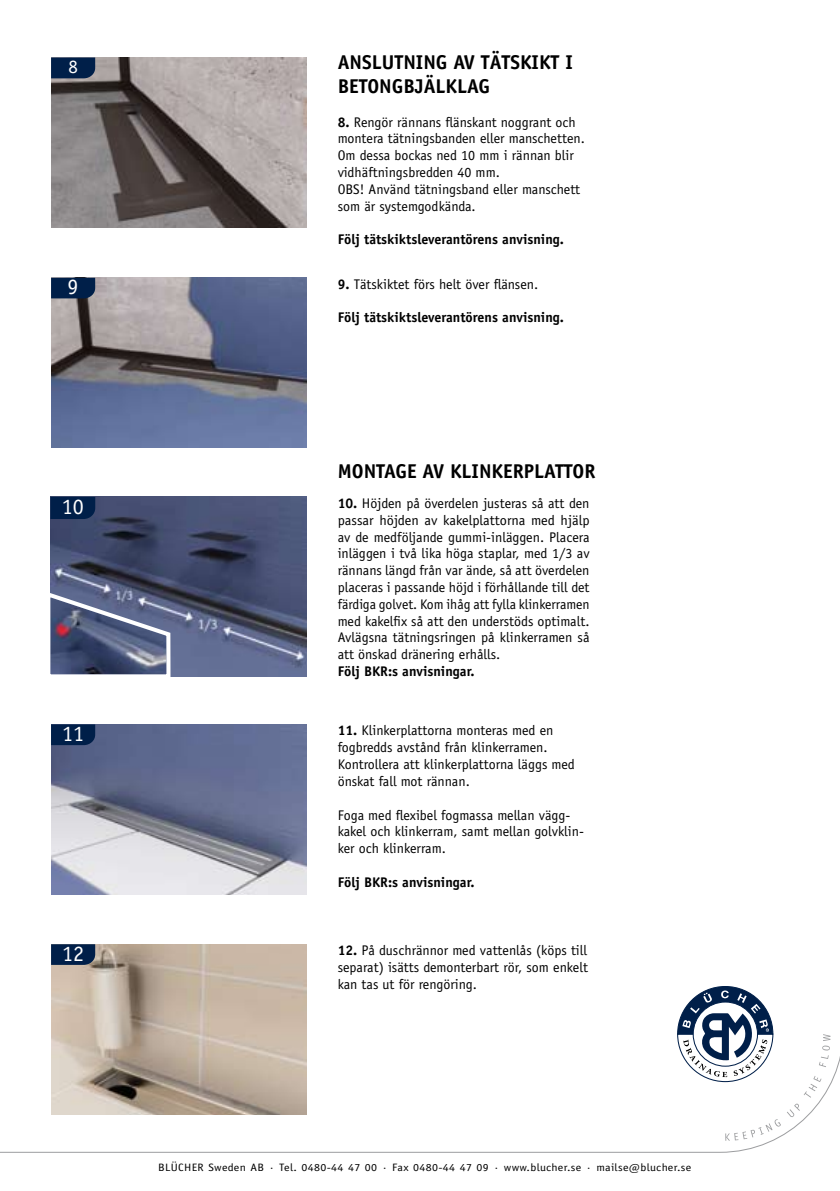
<style>
.page{position:relative;width:840px;height:1191px;background:#fff}
.page>*{position:absolute;margin:0;border:0;box-sizing:border-box;transform-origin:0 0}
.t1{font:22px "Officina Sans";color:#fff}
.t2{font:700 20px/24px "Officina Sans";color:#000}
.t3{font:18.8px "Officina Sans";color:#fff}
.t4{font:14px/16.8px "Officina Sans";color:#000}
.t5{font:700 14px "Officina Sans";color:#000}
.t6{font:10.8px "Officina Sans";letter-spacing:.03em;color:#000;scale:1.11 1}
.s1{font-weight:700}
</style>
<div class="page">
<img style="left:51px;top:58px;width:255px;height:170px">
<svg style="left:51px;top:57px;width:44px;height:21px"></svg>
<img style="left:51px;top:278px;width:255px;height:170px">
<svg style="left:51px;top:278px;width:44px;height:20px"></svg>
<img style="left:50px;top:497px;width:256px;height:179px">
<svg style="left:50px;top:497px;width:45px;height:22px"></svg>
<svg style="left:50px;top:589px;width:122px;height:88px;background:#636b89"></svg>
<img style="left:51px;top:724px;width:255px;height:170px">
<svg style="left:51px;top:724px;width:44px;height:21px"></svg>
<img style="left:95px;top:944px;width:211px;height:18px">
<svg style="left:51px;top:944px;width:44px;height:18px"></svg>
<svg style="left:0;top:962px;width:839px;height:190px"></svg>
<svg style="left:676px;top:985px;width:97px;height:97px"></svg>
<svg style="left:724px;top:1119px;width:56px;height:21px"></svg>
<svg style="left:786px;top:1103px;width:13px;height:14px"></svg>
<svg style="left:803px;top:1075px;width:18px;height:22px"></svg>
<svg style="left:818px;top:1055px;width:10px;height:12px"></svg>
<svg style="left:822px;top:1034px;width:8px;height:15px"></svg>
<h3 class="t3" style="left:68px;top:56px;width:11px">8</h3>
<h1 class="t1" style="left:68px;top:274px;width:12px">9</h1>
<h2 class="t2" style="left:337px;top:50px;width:235px;text-indent:116px">AV TÄTSKIKT I<br>BETONG BJÄLKLAG</h2>
<p class="t4" style="left:337px;top:113px;width:248px"><span class="s1">8.</span> Rengör rännans flänskant noggrant och montera tätningsbanden eller manschetten.<br>Om dessa bockas ned 10 mm i rännan blir vidhäftningsbredden 40 mm.<br>OBS! Använd tätningsband eller manschett som är systemgodkända.</p>
<p class="t5" style="left:337px;top:231px;width:228px">Följ tätskiktsleverantörens anvisning.</p>
<p class="t4" style="left:337px;top:276px;width:202px"><span class="s1">9.</span> Tätskiktet förs helt över flänsen.</p>
<p class="t5" style="left:337px;top:309px;width:228px">Följ tätskiktsleverantörens anvisning.</p>
<h2 class="t2" style="left:337px;top:50px;width:77px">ANS LUTNING</h2>
<h2 class="t2" style="left:337px;top:459px;width:58px">MONTAGE</h2>
<h2 class="t2" style="left:422px;top:459px;width:172px">AV KLIN KERPLATTOR</h2>
<h1 class="t1" style="left:62px;top:494px;width:24px">10</h1>
<p class="t4" style="left:337px;top:495px;width:253px;text-align:justify"><span class="s1">10.</span> Höjden på överdelen justeras så att den passar höjden av kakelplattorna med hjälp av de medföljande gummi-inläggen. Placera inläggen i två lika höga staplar, med 1/3 av rännans längd från var ände, så att överdelen placeras i passande höjd i förhållande till det färdiga golvet. Kom ihåg att fylla klinkerramen med kakelfix så att den understöds optimalt.<br>Avlägsna tätningsringen på klinkerramen så att önskad dränering erhålls.</p>
<p class="t5" style="left:337px;top:662px;width:138px">Följ BKR:s anvisningar.</p>
<h1 class="t1" style="left:62px;top:720px;width:24px">11</h1>
<p class="t4" style="left:337px;top:722px;width:239px"><span class="s1">11.</span> Klinkerplattorna monteras med en fogbredds avstånd från klinkerramen.<br>Kontrollera att klinkerplattorna läggs med önskat fall mot rännan.</p>
<p class="t4" style="left:337px;top:806px;width:248px">Foga med flexibel fogmassa mellan vägg&shy;kakel och klinkerram, samt mellan golvklin&shy;ker och klinkerram.</p>
<p class="t5" style="left:337px;top:873px;width:138px">Följ BKR:s anvisningar.</p>
<h1 class="t1" style="left:62px;top:940px;width:24px">12</h1>
<p class="t4" style="left:337px;top:942px;width:251px;text-align:justify"><span class="s1">12.</span> På duschrännor med vattenlås (köps till separat) isätts demonterbart rör, som enkelt kan tas ut för rengöring.</p>
<p class="t6" style="left:158px;top:1160px;width:481px">BLÜCHER Sweden AB · Tel. 0480-44 47 00 · Fax 0480-44 47 09 · www.blucher.se · mailse@blucher.se</p>
</div>
